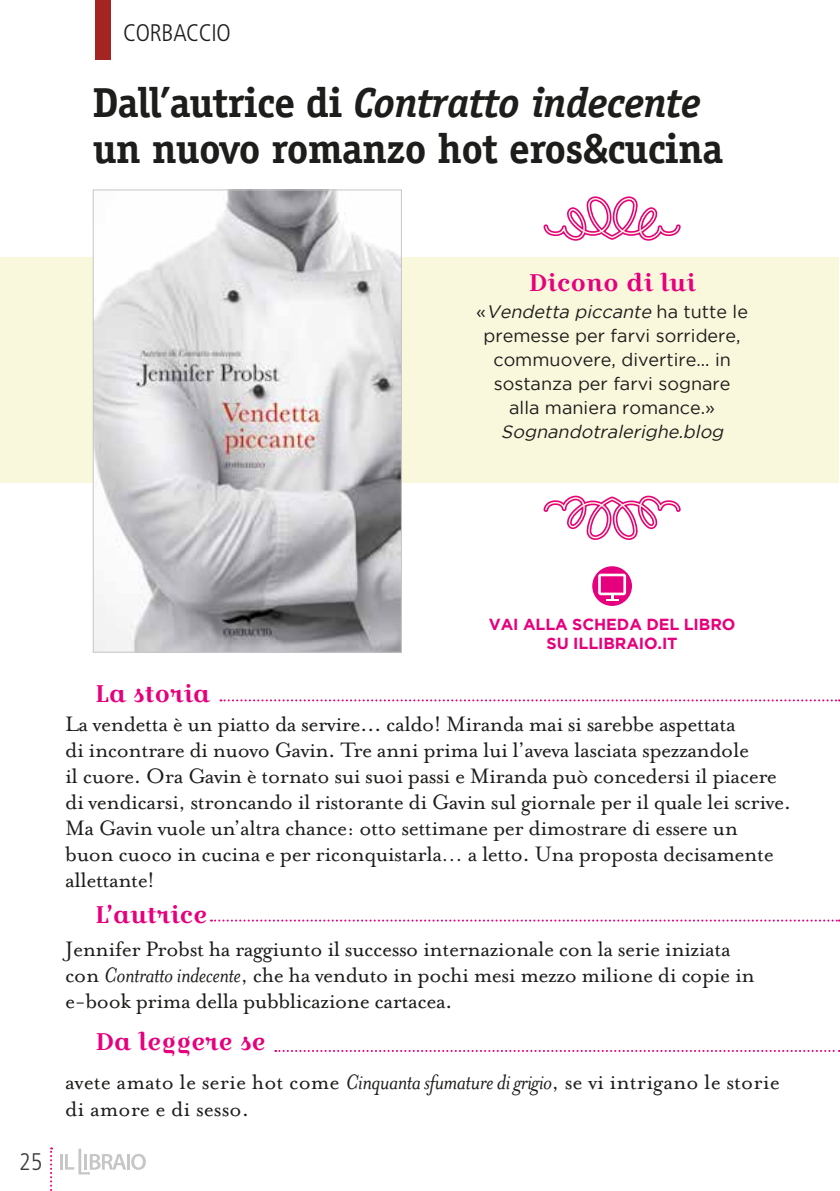
<style>
.page{position:relative;width:840px;height:1191px;background:#fff}
.page>*{position:absolute;margin:0;border:0;box-sizing:border-box;transform-origin:0 0}
.t1{font:700 42px/46px "Officina Serif";letter-spacing:-.02em;color:#1d1d1b}
.t2{font:24px/26px "Mrs Eaves Roman";letter-spacing:-.02em;color:#1d1d1b}
.t3{font:24px/26px "Mrs Eaves Roman";color:#1d1d1b}
.t4{font:24px "Croissant One";color:#e6007d}
.t5{font:300 condensed 24px "Frutiger";letter-spacing:-.01em;color:#1d1d1b}
.t6{font:300 condensed 24px "Frutiger";color:#3c3c3b}
.t7{font:18px/24px "Gotham";color:#1d1d1b;text-align:center}
.t8{font:italic 18px "Gotham";color:#1d1d1b}
.t9{font:700 16px/19.2px "Gotham";letter-spacing:-.005em;color:#e6007d;text-align:center}
.s1{font-style:italic}
.s2{font-family:"Mrs Eaves";font-style:italic}
</style>
<div class="page">
<svg style="left:60px;top:1148px;width:86px;height:26px"></svg>
<svg style="left:50px;top:1147px;width:2px;height:44px"></svg>
<div style="left:95px;top:0;width:15px;height:60px;background:#a42422"></div>
<div style="left:0;top:257px;width:838px;height:225px;background:#f9f7dc"></div>
<img style="left:95px;top:191px;width:304px;height:459px">
<div style="left:93px;top:189px;width:308px;height:463px;border:1px solid #c6c6c6"></div>
<svg style="left:592px;top:566px;width:39px;height:40px"></svg>
<svg style="left:598px;top:573px;width:27px;height:27px"></svg>
<svg style="left:220px;top:699px;width:619px;height:2px"></svg>
<svg style="left:275px;top:1050px;width:564px;height:2px"></svg>
<svg style="left:211px;top:919px;width:628px;height:2px"></svg>
<svg style="left:543px;top:196px;width:138px;height:45px"></svg>
<svg style="left:543px;top:495px;width:138px;height:45px"></svg>
<p class="t5" style="left:123px;top:19px;width:109px">CORBACCIO</p>
<h1 class="t1" style="left:93px;top:79px;width:631px">Dall’autrice di <span class="s1">Contratto indecente </span>un nuovo romanzo hot eros&amp;cucina</h1>
<p class="t4" style="left:528px;top:265px;width:169px">Dicono di lui</p>
<p class="t7" style="left:476px;top:299px;width:273px">« <span class="s1">Vendetta piccante</span> h a t u t t e l e premesse per farvi sorridere, commuovere, divertire… in sostanza per farvi sognare<br>alla maniera romance.»</p>
<p class="t8" style="left:500px;top:422px;width:228px">Sognandotralerighe.blog</p>
<p class="t6" style="left:19px;top:1147px;width:25px">25</p>
<p class="t4" style="left:95px;top:676px;width:116px">La storia</p>
<p class="t9" style="left:488px;top:614px;width:248px">VAI ALLA SCHEDA DEL LIBRO<br>SU ILLIBRAIO.IT</p>
<p class="t2" style="left:65px;top:711px;width:727px">La vendetta è un piatto da servire... caldo! Miranda mai si sarebbe aspettata<br>di incontrare di nuovo Gavin. Tre anni prima lui l’aveva lasciata spezzandole<br>il cuore. Ora Gavin è tornato sui suoi passi e Miranda può concedersi il piacere di vendicarsi, stroncando il ristorante di Gavin sul giornale per il quale lei scrive.<br>Ma Gavin vuole un’altra chance: otto settimane per dimostrare di essere un buon cuoco in cucina e per riconquistarla… a letto. Una proposta decisamente allettante!</p>
<p class="t4" style="left:95px;top:897px;width:114px">L’autrice</p>
<p class="t2" style="left:65px;top:936px;width:690px">Jennifer Probst ha raggiunto il successo internazionale con la serie iniziata con <span class="s2">Contratto indecente</span>, che ha venduto in pochi mesi mezzo milione di copie in e-book prima della pubblicazione cartacea.</p>
<p class="t4" style="left:95px;top:1024px;width:172px">Da leggere se</p>
<p class="t3" style="left:65px;top:1069px;width:715px">avete amato le serie hot come <span class="s2">Cinquanta sfumature di grigio</span>, se vi intrigano le storie di amore e di sesso.</p>
</div>
